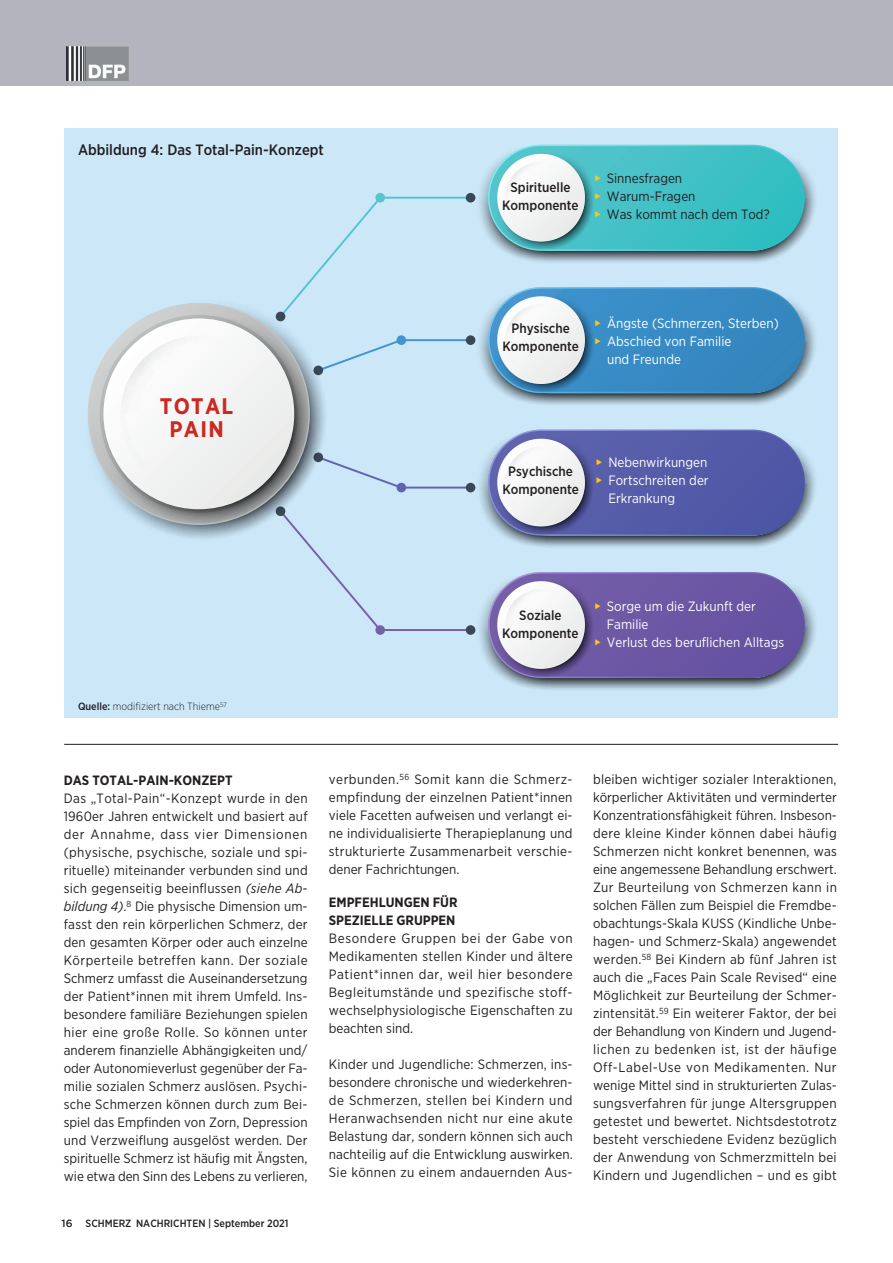
<style>
.page{position:relative;width:893px;height:1263px;background:#fff}
.page>*{position:absolute;margin:0;border:0;box-sizing:border-box;transform-origin:0 0}
.Brot{font:700 22.5px "Gotham Narrow";letter-spacing:.06em;color:#cb2821}
.Brot-2{font:500 15px "Gotham Narrow";color:#231f20}
.Brot-3{font:13.5px/18px "Gotham Narrow";letter-spacing:.015em;color:#231f20;text-align:justify}
.Brot-4{font:13.5px "Gotham Narrow";color:#fff}
.Brot-5{font:500 13.5px "Gotham Narrow";color:#231f20}
.Brot-6{font:700 13.5px "Gotham Narrow";color:#231f20}
.t1{font:500 10.5px "Gotham Narrow";color:#231f20}
.Quelle_text{font:300 10.5px "Gotham Narrow";color:#231f20}
.s1{font-weight:500}
.s2{font-style:italic}
.s3{font-family:"Gotham"}
</style>
<div class="page">
<div style="left:0;top:0;width:893px;height:85px;background:#b3b4be"></div>
<img style="left:66px;top:47px;width:62px;height:33px">
<div style="left:64px;top:128px;width:774px;height:590px;background:#cbe7f8"></div>
<svg style="left:88px;top:335px;width:33px;height:169px"></svg>
<hr style="left:64px;top:744px;width:774px;height:1px;background:#231f20">
<svg style="left:121px;top:145px;width:694px;height:545px"></svg>
<p class="Brot-2" style="left:78px;top:140px;width:247px">Abbildung 4: Das Total-Pain-Konzept</p>
<p class="Brot-5" style="left:510px;top:178px;width:62px">Spirituelle</p>
<p class="Brot-5" style="left:502px;top:196px;width:78px">Komponente</p>
<p class="Brot-3" style="left:607px;top:169px;width:77px">Sinnesfragen</p>
<p class="Brot-3" style="left:607px;top:187px;width:90px">Warum-Fragen</p>
<p class="Brot-3" style="left:607px;top:205px;width:165px">Was kommt nach dem Tod?</p>
<p class="Brot" style="left:160px;top:392px;width:75px">TOTAL</p>
<p class="Brot" style="left:169px;top:414px;width:56px">PAIN</p>
<p class="Brot-5" style="left:512px;top:320px;width:60px">Physische</p>
<p class="Brot-5" style="left:502px;top:338px;width:78px">Komponente</p>
<p class="Brot-4" style="left:607px;top:315px;width:173px">Ängste (Schmerzen, Sterben)</p>
<p class="Brot-4" style="left:607px;top:333px;width:126px">Abschied von Familie</p>
<p class="Brot-4" style="left:607px;top:351px;width:75px">und Freunde</p>
<p class="Brot-5" style="left:508px;top:462px;width:66px">Psychische</p>
<p class="Brot-5" style="left:502px;top:480px;width:78px">Komponente</p>
<p class="Brot-4" style="left:608px;top:454px;width:101px">Nebenwirkungen</p>
<p class="Brot-4" style="left:608px;top:472px;width:102px">Fortschreiten der</p>
<p class="Brot-4" style="left:608px;top:490px;width:68px">Erkrankung</p>
<p class="Quelle_text" style="left:78px;top:700px;width:151px"><span class="s1">Quelle:</span> modifiziert nach Thieme<sup>57</sup></p>
<p class="Brot-5" style="left:519px;top:607px;width:44px">Soziale</p>
<p class="Brot-5" style="left:502px;top:625px;width:78px">Komponente</p>
<p class="Brot-4" style="left:607px;top:598px;width:151px">Sorge um die Zukunft der</p>
<p class="Brot-4" style="left:607px;top:616px;width:43px">Familie</p>
<p class="Brot-4" style="left:607px;top:634px;width:179px">Verlust des beruflichen Alltags</p>
<p class="Brot-6" style="left:64px;top:771px;width:170px">DAS TOTAL-PAIN-KONZEPT</p>
<p class="Brot-3" style="left:64px;top:789px;width:245px">Das „Total-Pain“-Konzept wurde in den 1960er Jahren entwickelt und basiert auf der Annahme, dass vier Dimensionen (physische, psychische, soziale und spi&shy;rituelle) miteinander verbunden sind und sich gegenseitig beeinflussen <span class="s2">(siehe Ab&shy;bildung 4)</span>.<sup>8</sup> Die physische Dimension um&shy;fasst den rein körperlichen Schmerz, der den gesamten Körper oder auch einzelne Körperteile betreffen kann. Der soziale Schmerz umfasst die Auseinandersetzung der Patient*innen mit ihrem Umfeld. Ins&shy;besondere familiäre Beziehungen spielen hier eine große Rolle. So können unter anderem finanzielle Abhängigkeiten und/ oder Autonomieverlust gegenüber der Fa&shy;milie sozialen Schmerz auslösen. Psychi&shy;sche Schmerzen können durch zum Bei&shy;spiel das Empfinden von Zorn, Depression und Verzweiflung ausgelöst werden. Der spirituelle Schmerz ist häufig mit Ängsten, wie etwa den Sinn des Lebens zu verlieren,</p>
<p class="t1" style="left:62px;top:1216px;width:228px"><span class="s3">16</span> SCHMERZ NACHRICHTEN | September 2021</p>
<p class="Brot-3" style="left:329px;top:770px;width:245px">verbunden.<sup>56</sup> Somit kann die Schmerz&shy;empfindung der einzelnen Patient*innen viele Facetten aufweisen und verlangt ei&shy;ne individualisierte Therapieplanung und strukturierte Zusammenarbeit verschie&shy;dener Fachrichtungen.</p>
<p class="Brot-6" style="left:329px;top:893px;width:130px">EMPFEHLUNGEN FÜR</p>
<p class="Brot-6" style="left:329px;top:911px;width:128px">SPEZIELLE GRUPPEN</p>
<p class="Brot-3" style="left:329px;top:929px;width:245px">Besondere Gruppen bei der Gabe von Medikamenten stellen Kinder und ältere Patient*innen dar, weil hier besondere Begleitumstände und spezifische stoff&shy;wechselphysiologische Eigenschaften zu beachten sind.</p>
<p class="Brot-3" style="left:329px;top:1055px;width:245px">Kinder und Jugendliche: Schmerzen, ins&shy;besondere chronische und wiederkehren&shy;de Schmerzen, stellen bei Kindern und Heranwachsenden nicht nur eine akute Belastung dar, sondern können sich auch nachteilig auf die Entwicklung auswirken.<br>Sie können zu einem andauernden Aus-</p>
<p class="Brot-3" style="left:593px;top:770px;width:245px">bleiben wichtiger sozialer Interaktionen, körperlicher Aktivitäten und verminderter Konzentrationsfähigkeit führen. Insbeson&shy;dere kleine Kinder können dabei häufig Schmerzen nicht konkret benennen, was eine angemessene Behandlung erschwert.<br>Zur Beurteilung von Schmerzen kann in solchen Fällen zum Beispiel die Fremdbe&shy;obachtungs-Skala KUSS (Kindliche Unbe&shy;hagen- und Schmerz-Skala) angewendet werden.<sup>58</sup> Bei Kindern ab fünf Jahren ist auch die „Faces Pain Scale Revised“ eine Möglichkeit zur Beurteilung der Schmer&shy;zintensität.<sup>59</sup> Ein weiterer Faktor, der bei der Behandlung von Kindern und Jugend&shy;lichen zu bedenken ist, ist der häufige Off-Label-Use von Medikamenten. Nur wenige Mittel sind in strukturierten Zulas&shy;sungsverfahren für junge Altersgruppen getestet und bewertet. Nichtsdestotrotz besteht verschiedene Evidenz bezüglich der Anwendung von Schmerzmitteln bei Kindern und Jugendlichen – und es gibt</p>
</div>
